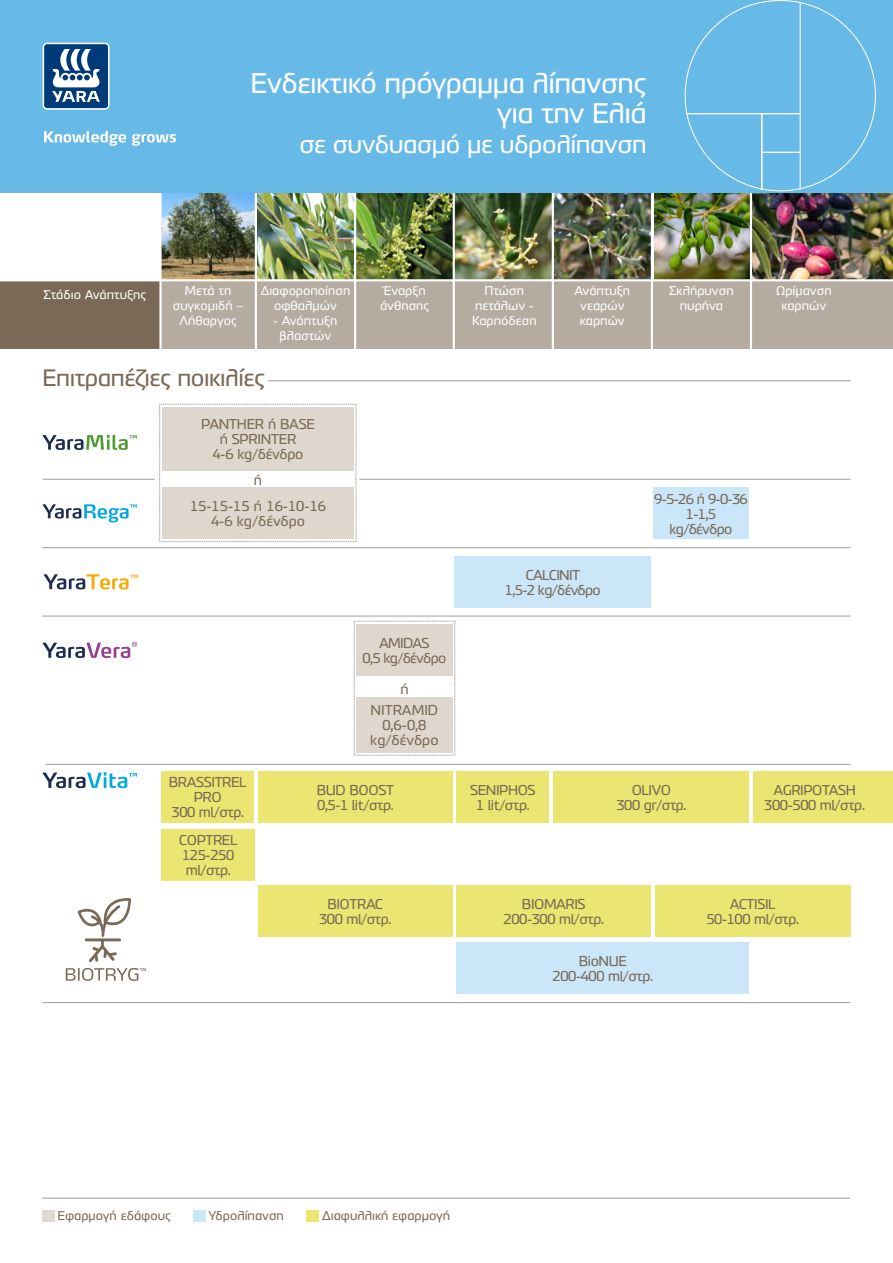
<style>
.page{position:relative;width:893px;height:1263px;background:#fff}
.page>*{position:absolute;margin:0;border:0;box-sizing:border-box;transform-origin:0 0}
.t1{font:27px/30px "PF Benchmark Pro";letter-spacing:-.02em;color:#fff;text-align:right}
.t2{font:24px "PF Benchmark Pro";letter-spacing:-.02em;color:#fff}
.t3{font:22.5px "PF Benchmark Pro";letter-spacing:-.02em;color:#796956}
.t4{font:13.5px/15px "PF Benchmark Pro";letter-spacing:-.03em;color:#796956;text-align:center}
.t5{font:13.5px/15px "PF Benchmark Pro";letter-spacing:-.05em;color:#796956;text-align:center}
.t6{font:13.5px/15px "PF Benchmark Pro";color:#796956;text-align:center}
.t7{font:12px/15px "PF Benchmark Pro";color:#fff;text-align:center}
.t8{font:12px "PF Benchmark Pro";color:#796956}
</style>
<div class="page">
<img style="left:455px;top:192px;width:97px;height:87px">
<img style="left:752px;top:192px;width:141px;height:87px">
<img style="left:356px;top:192px;width:97px;height:87px">
<img style="left:554px;top:192px;width:97px;height:87px">
<img style="left:654px;top:192px;width:96px;height:87px">
<img style="left:162px;top:192px;width:93px;height:87px">
<img style="left:257px;top:192px;width:97px;height:87px">
<div style="left:0;top:280px;width:227px;height:69px;background:#796956"></div>
<div style="left:162px;top:280px;width:731px;height:69px;background:#b5aba1"></div>
<hr style="left:0;top:279px;width:893px;height:2px;background:#fff">
<hr style="left:552px;top:184px;width:2px;height:166px;background:#fff">
<hr style="left:651px;top:184px;width:2px;height:166px;background:#fff">
<hr style="left:750px;top:184px;width:2px;height:166px;background:#fff">
<hr style="left:255px;top:184px;width:2px;height:166px;background:#fff">
<hr style="left:354px;top:184px;width:2px;height:166px;background:#fff">
<hr style="left:453px;top:184px;width:2px;height:166px;background:#fff">
<hr style="left:159px;top:184px;width:3px;height:166px;background:#fff">
<svg style="left:159px;top:404px;width:198px;height:138px"></svg>
<hr style="left:42px;top:1198px;width:808px;height:1px;background:#9d9d9c">
<div style="left:0;top:0;width:893px;height:192px;background:#67b9e8"></div>
<svg style="left:44px;top:131px;width:132px;height:15px"></svg>
<svg style="left:43px;top:43px;width:67px;height:67px;background:#577ea7"></svg>
<svg style="left:684px;top:0;width:192px;height:192px"></svg>
<div style="left:162px;top:407px;width:192px;height:64px;background:#dfd7cd"></div>
<svg style="left:43px;top:435px;width:94px;height:15px"></svg>
<hr style="left:43px;top:479px;width:112px;height:1px;background:#9d9d9c">
<hr style="left:359px;top:479px;width:491px;height:1px;background:#9d9d9c">
<hr style="left:42px;top:547px;width:808px;height:1px;background:#9d9d9c">
<hr style="left:42px;top:616px;width:808px;height:1px;background:#9d9d9c">
<svg style="left:43px;top:504px;width:94px;height:18px"></svg>
<div style="left:162px;top:488px;width:192px;height:51px;background:#dfd7cd"></div>
<svg style="left:43px;top:642px;width:94px;height:16px"></svg>
<div style="left:653px;top:488px;width:96px;height:51px;background:#cbe6f9"></div>
<div style="left:455px;top:556px;width:196px;height:51px;background:#cbe6f9"></div>
<hr style="left:268px;top:380px;width:582px;height:1px;background:#9d9d9c">
<svg style="left:354px;top:621px;width:102px;height:135px"></svg>
<div style="left:356px;top:697px;width:97px;height:56px;background:#dfd7cd"></div>
<hr style="left:46px;top:764px;width:804px;height:1px;background:#9d9d9c">
<hr style="left:43px;top:1002px;width:807px;height:1px;background:#9d9d9c">
<svg style="left:43px;top:772px;width:94px;height:16px"></svg>
<div style="left:258px;top:885px;width:194px;height:51px;background:#ebe671"></div>
<div style="left:457px;top:885px;width:194px;height:51px;background:#ebe671"></div>
<div style="left:655px;top:885px;width:195px;height:51px;background:#ebe671"></div>
<div style="left:162px;top:772px;width:92px;height:51px;background:#ebe671"></div>
<div style="left:162px;top:830px;width:93px;height:51px;background:#ebe671"></div>
<div style="left:258px;top:772px;width:195px;height:51px;background:#ebe671"></div>
<div style="left:456px;top:772px;width:93px;height:51px;background:#ebe671"></div>
<div style="left:554px;top:772px;width:195px;height:51px;background:#ebe671"></div>
<div style="left:753px;top:772px;width:140px;height:51px;background:#ebe671"></div>
<div style="left:457px;top:943px;width:292px;height:51px;background:#cbe6f9"></div>
<svg style="left:78px;top:898px;width:53px;height:64px"></svg>
<svg style="left:66px;top:968px;width:80px;height:13px"></svg>
<svg style="left:44px;top:574px;width:94px;height:15px"></svg>
<div style="left:193px;top:1210px;width:12px;height:12px;background:#cbe6f9"></div>
<div style="left:307px;top:1210px;width:12px;height:12px;background:#ebe671"></div>
<div style="left:42px;top:1210px;width:12px;height:12px;background:#dfd9d1"></div>
<div style="left:194px;top:1210px;width:12px;height:12px;background:#cbe6f9"></div>
<h1 class="t1" style="left:250px;top:69px;width:398px">Ενδεικτικό πρόγραμμα λίπανσης για την Ελιά</h1>
<h2 class="t2" style="left:300px;top:129px;width:349px">σε συνδυασμό με υδρολίπανση</h2>
<p class="t7" style="left:44px;top:287px;width:104px">Στάδιο Ανάπτυξης</p>
<p class="t7" style="left:173px;top:283px;width:72px">Μετά τη συγκομιδή –<br>Λήθαργος</p>
<p class="t7" style="left:261px;top:283px;width:91px">Διαφοροποίηση οφθαλμών</p>
<p class="t7" style="left:274px;top:313px;width:65px">- Ανάπτυξη βλαστών</p>
<h3 class="t3" style="left:43px;top:364px;width:224px">Επιτραπέζιες ποικιλίες</h3>
<p class="t4" style="left:201px;top:417px;width:115px">PANTHER ή BASE ή SPRINTER<br>4-6 kg/δένδρο</p>
<p class="t4" style="left:254px;top:472px;width:10px">ή</p>
<p class="t7" style="left:380px;top:283px;width:51px">Έναρξη άνθησης</p>
<p class="t7" style="left:472px;top:283px;width:66px">Πτώση πετάλων -<br>Καρπόδεση</p>
<p class="t7" style="left:575px;top:283px;width:57px">Ανάπτυξη νεαρών καρπών</p>
<p class="t7" style="left:776px;top:283px;width:57px">Ωρίμανση καρπών</p>
<p class="t7" style="left:669px;top:283px;width:66px">Σκλήρυνση πυρήνα</p>
<p class="t6" style="left:190px;top:499px;width:138px">15-15-15 ή 16-10-16<br>4-6 kg/δένδρο</p>
<p class="t5" style="left:654px;top:491px;width:95px">9-5-26 ή 9-0-36<br>1-1,5 kg/δένδρο</p>
<p class="t5" style="left:505px;top:567px;width:97px">CALCINIT<br>1,5-2 kg/δένδρο</p>
<p class="t5" style="left:362px;top:635px;width:85px">AMIDAS<br>0,5 kg/δένδρο</p>
<p class="t4" style="left:400px;top:682px;width:10px">ή</p>
<p class="t4" style="left:169px;top:775px;width:79px">BRASSITREL<br>PRO<br>300 ml/στρ.</p>
<p class="t4" style="left:179px;top:833px;width:60px;text-align:left">COPTREL<br>125-250 ml/στρ.</p>
<p class="t6" style="left:370px;top:703px;width:70px">NITRAMID<br>0,6-0,8 kg/δένδρο</p>
<p class="t4" style="left:317px;top:782px;width:79px;text-align:left">BUD BOOST<br>0,5-1 lit/στρ.</p>
<p class="t4" style="left:470px;top:782px;width:67px">SENIPHOS<br>1 lit/στρ.</p>
<p class="t4" style="left:616px;top:782px;width:72px">OLIVO<br>300 gr/στρ.</p>
<p class="t4" style="left:764px;top:782px;width:102px">AGRIPOTASH<br>300-500 ml/στρ.</p>
<p class="t4" style="left:319px;top:896px;width:74px">BIOTRAC<br>300 ml/στρ.</p>
<p class="t4" style="left:503px;top:896px;width:102px">BIOMARIS<br>200-300 ml/στρ.</p>
<p class="t4" style="left:706px;top:896px;width:94px">ACTISIL<br>50-100 ml/στρ.</p>
<p class="t4" style="left:553px;top:954px;width:102px">BioNUE<br>200-400 ml/στρ.</p>
<p class="t8" style="left:57px;top:1208px;width:115px">Εφαρμογή εδάφους</p>
<p class="t8" style="left:208px;top:1208px;width:77px">Υδρολίπανση</p>
<p class="t8" style="left:322px;top:1208px;width:130px">Διαφυλλική εφαρμογή</p>
</div>
